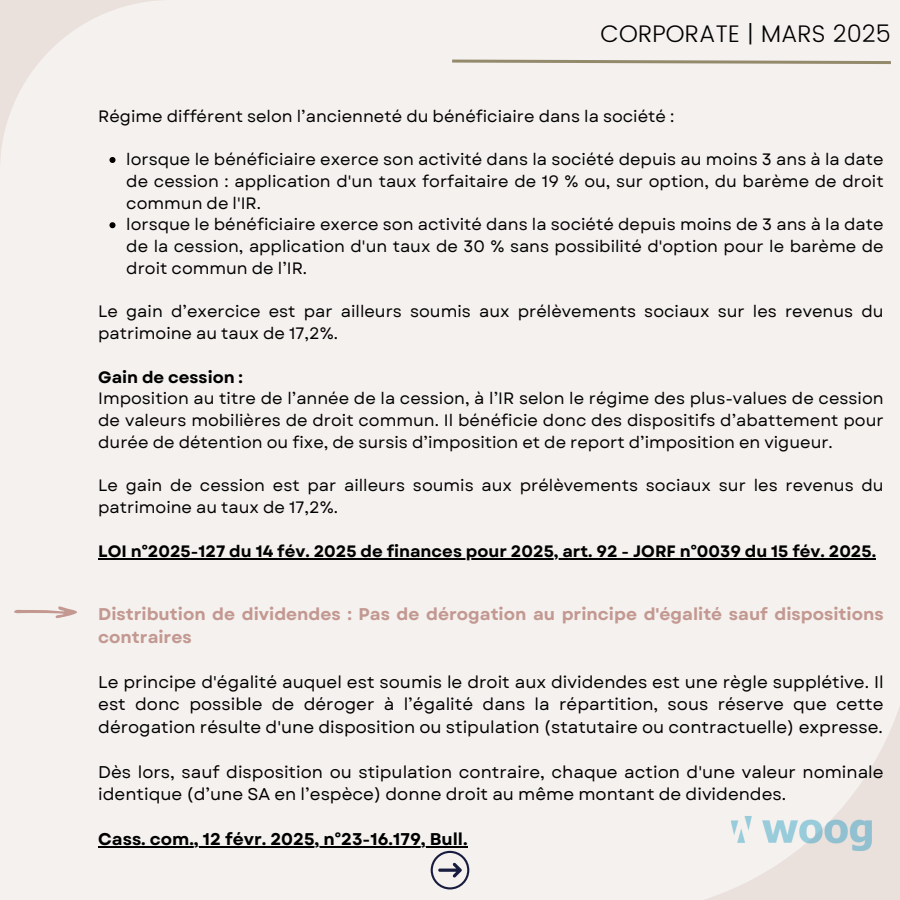
<style>
.page{position:relative;width:900px;height:900px;background:#f4f1ee}
.page>*{position:absolute;margin:0;border:0;box-sizing:border-box;transform-origin:0 0}
.t1{font:300 24px "Poppins";color:#000}
.t2{font:17px/22.5px "Garet";color:#000;text-align:justify}
.t3{font:700 17px/22.5px "Garet";color:#c39891}
.t4{font:700 17px "Garet";color:#000}
.t5{font:16.5px/21.8px "Garet";color:#000;text-align:justify}
.t6{font:700 16.5px "Garet";color:#000}
</style>
<div class="page">
<svg style="left:705px;top:707px;width:195px;height:193px"></svg>
<img style="left:719px;top:810px;width:165px;height:46px">
<svg style="left:431px;top:851px;width:38px;height:38px"></svg>
<svg style="left:0;top:0;width:157px;height:163px"></svg>
<svg style="left:109px;top:222px;width:6px;height:6px"></svg>
<hr style="left:98px;top:558px;width:778px;height:2px;background:#000">
<svg style="left:452px;top:59px;width:439px;height:5px"></svg>
<hr style="left:98px;top:847px;width:370px;height:1px;background:#000">
<svg style="left:14px;top:606px;width:63px;height:12px"></svg>
<p class="t1" style="left:601px;top:19px;width:292px">CORPORATE | MARS 2025</p>
<p class="t5" style="left:98px;top:105px;width:578px">Régime différent selon l’ancienneté du bénéficiaire dans la société :</p>
<h1 class="t5" style="left:126px;top:149px;width:759px">lorsque le bénéficiaire exerce son activité dans la société depuis au moins 3 ans à la date de cession : application d'un taux forfaitaire de 19 % ou, sur option, du barème de droit commun de l'IR.</h1>
<p class="t5" style="left:126px;top:214px;width:759px">lorsque le bénéficiaire exerce son activité dans la société depuis moins de 3 ans à la date de la cession, application d'un taux de 30 % sans possibilité d'option pour le barème de droit commun de l’IR.</p>
<p class="t5" style="left:98px;top:301px;width:787px">Le gain d’exercice est par ailleurs soumis aux prélèvements sociaux sur les revenus du patrimoine au taux de 17,2%.</p>
<p class="t6" style="left:98px;top:365px;width:146px">Gain de cession :</p>
<p class="t5" style="left:98px;top:388px;width:787px">Imposition au titre de l’année de la cession, à l’IR selon le régime des plus-values de cession de valeurs mobilières de droit commun. Il bénéficie donc des dispositifs d’abattement pour durée de détention ou fixe, de sursis d’imposition et de report d’imposition en vigueur.</p>
<p class="t5" style="left:98px;top:475px;width:787px">Le gain de cession est par ailleurs soumis aux prélèvements sociaux sur les revenus du patrimoine au taux de 17,2%.</p>
<p class="t6" style="left:98px;top:539px;width:779px">LOI n°2025-127 du 14 fév. 2025 de finances pour 2025, art. 92 - JORF n°0039 du 15 fév. 2025.</p>
<p class="t3" style="left:98px;top:603px;width:787px">Distribution de dividendes : Pas de dérogation au principe d'égalité sauf dispositions contraires</p>
<h2 class="t2" style="left:98px;top:671px;width:787px">Le principe d'égalité auquel est soumis le droit aux dividendes est une règle supplétive. Il est donc possible de déroger à l’égalité dans la répartition, sous réserve que cette dérogation résulte d'une disposition ou stipulation (statutaire ou contractuelle) expresse.</h2>
<p class="t2" style="left:98px;top:761px;width:787px">Dès lors, sauf disposition ou stipulation contraire, chaque action d'une valeur nominale identique (d’une SA en l’espèce) donne droit au même montant de dividendes.</p>
<h2 class="t4" style="left:98px;top:827px;width:371px">Cass. com., 12 févr. 2025, n°23-16.179, Bull.</h2>
</div>
